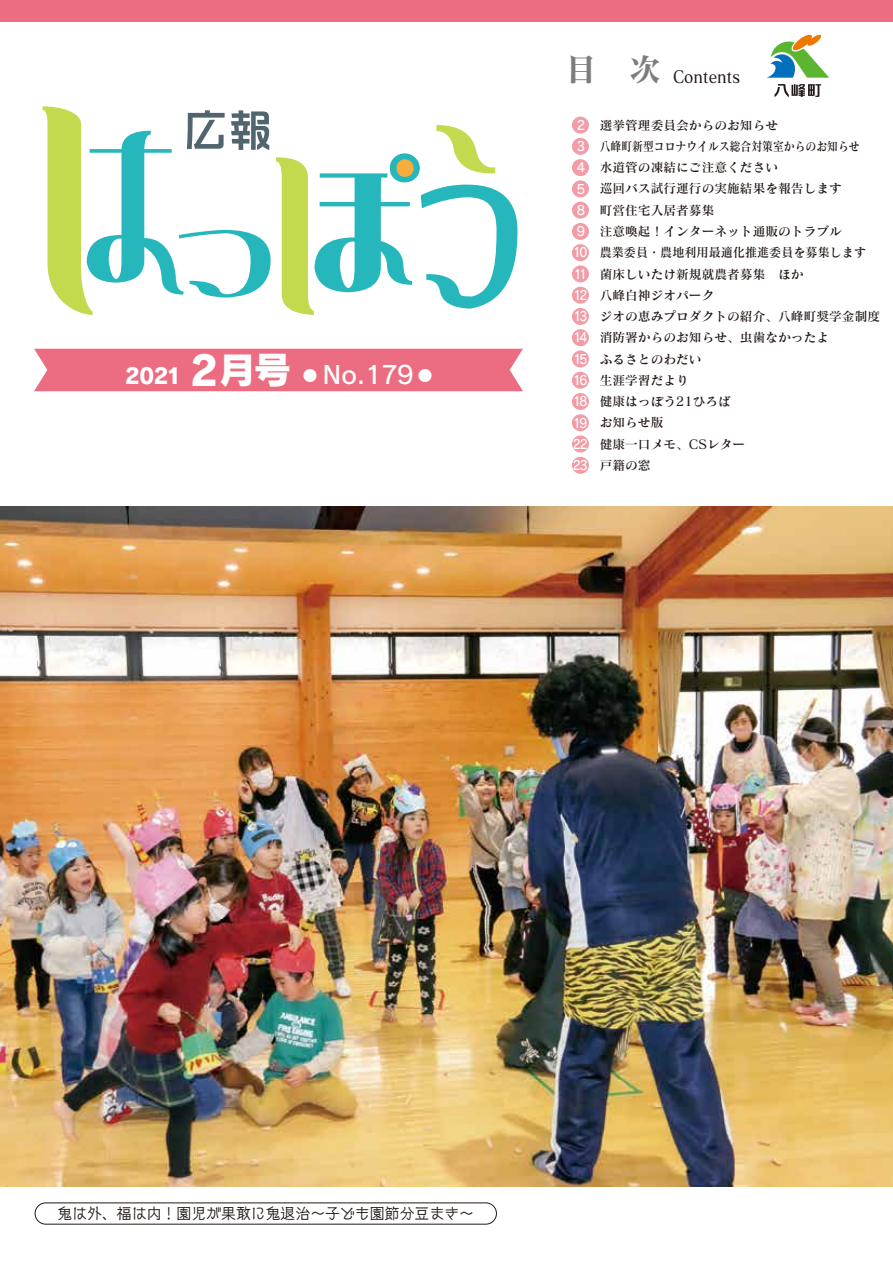
<style>
.page{position:relative;width:893px;height:1263px;background:#fff}
.page>*{position:absolute;margin:0;border:0;box-sizing:border-box;transform-origin:0 0}
.t1{font:24.3px "Rodin Pro DB";color:#fff}
.t2{font:21.3px "Rodin Pro EB";color:#fff}
.t3{font:16.95px "Matisse Pro DB";color:#221815;scale:.88 1}
.t4{font:14.85px "New Cinema A Std D";color:#221815}
.t5{font:12.75px/21.3px "Matisse Pro DB";color:#221815}
.t6{font:12.75px/21.3px "Rodin Pro DB";letter-spacing:-.155em;color:#fff;scale:.95 1}
.s1{font-size:40.35px}
.s2{font-size:37.5px}
.s3{font-size:14.7px}
.s4{font-family:"Matisse Pro B";font-size:31.95px;color:#7d7d7d}
</style>
<div class="page">
<img style="left:0;top:506px;width:893px;height:680px">
<div style="left:572px;top:117px;width:17px;height:17px;background:#f19ca7;border-radius:50%"></div>
<div style="left:572px;top:138px;width:17px;height:17px;background:#f19ca7;border-radius:50%"></div>
<div style="left:572px;top:159px;width:17px;height:17px;background:#f19ca7;border-radius:50%"></div>
<div style="left:572px;top:180px;width:17px;height:17px;background:#f19ca7;border-radius:50%"></div>
<div style="left:572px;top:202px;width:17px;height:17px;background:#f19ca7;border-radius:50%"></div>
<div style="left:572px;top:223px;width:17px;height:17px;background:#f19ca7;border-radius:50%"></div>
<div style="left:572px;top:244px;width:17px;height:17px;background:#f19ca7;border-radius:50%"></div>
<div style="left:572px;top:265px;width:17px;height:17px;background:#f19ca7;border-radius:50%"></div>
<div style="left:572px;top:287px;width:17px;height:17px;background:#f19ca7;border-radius:50%"></div>
<div style="left:572px;top:308px;width:17px;height:17px;background:#f19ca7;border-radius:50%"></div>
<div style="left:572px;top:329px;width:17px;height:17px;background:#f19ca7;border-radius:50%"></div>
<div style="left:572px;top:350px;width:17px;height:17px;background:#f19ca7;border-radius:50%"></div>
<div style="left:572px;top:372px;width:17px;height:17px;background:#f19ca7;border-radius:50%"></div>
<div style="left:572px;top:393px;width:17px;height:17px;background:#f19ca7;border-radius:50%"></div>
<div style="left:572px;top:414px;width:17px;height:17px;background:#f19ca7;border-radius:50%"></div>
<div style="left:572px;top:435px;width:17px;height:17px;background:#f19ca7;border-radius:50%"></div>
<div style="left:572px;top:457px;width:17px;height:17px;background:#f19ca7;border-radius:50%"></div>
<svg style="left:774px;top:84px;width:47px;height:13px"></svg>
<svg style="left:767px;top:34px;width:62px;height:44px"></svg>
<svg style="left:43px;top:106px;width:474px;height:209px"></svg>
<div style="left:0;top:0;width:893px;height:21px;background:#ec6d81"></div>
<div style="left:34px;top:349px;width:489px;height:42px;background:#ec6d81"></div>
<div style="left:35px;top:1202px;width:462px;height:22px;border:1px solid #221815;border-radius:11px"></div>
<h2 class="t2" style="left:125px;top:361px;width:168px">2021 <span class="s1">2</span><span class="s2">月号</span></h2>
<h1 class="t1" style="left:303px;top:359px;width:131px"><span class="s3">●</span> No.179 <span class="s3">●</span></h1>
<h3 class="t3" style="left:565px;top:66px;width:200px"><span class="s4">目　次</span> Contents</h3>
<p class="t5" style="left:600px;top:114px;width:282px">選挙管理委員会からのお知らせ<br>八峰町新型コロナウイルス総合対策室からのお知らせ<br>水道管の凍結にご注意ください<br>巡回バス試行運行の実施結果を報告します<br>町営住宅入居者募集<br>注意喚起！インターネット通販のトラブル<br>農業委員・農地利用最適化推進委員を募集します菌床しいたけ新規就農者募集　ほか<br>八峰白神ジオパーク<br>ジオの恵みプロダクトの紹介、八峰町奨学金制度消防署からのお知らせ、虫歯なかったよ<br>ふるさとのわだい<br>生涯学習だより<br>健康はっぽう21ひろば<br>お知らせ版<br>健康一口メモ、CSレター<br>戸籍の窓</p>
<p class="t6" style="left:573px;top:114px;width:17px">2<br>3<br>4<br>5<br>8<br>9<br>10<br>11<br>12<br>13<br>14<br>15<br>16<br>18<br>19<br>22<br>23</p>
<p class="t4" style="left:57px;top:1202px;width:418px">鬼は外、福は内！園児が果敢に鬼退治～子ども園節分豆まき～</p>
</div>
